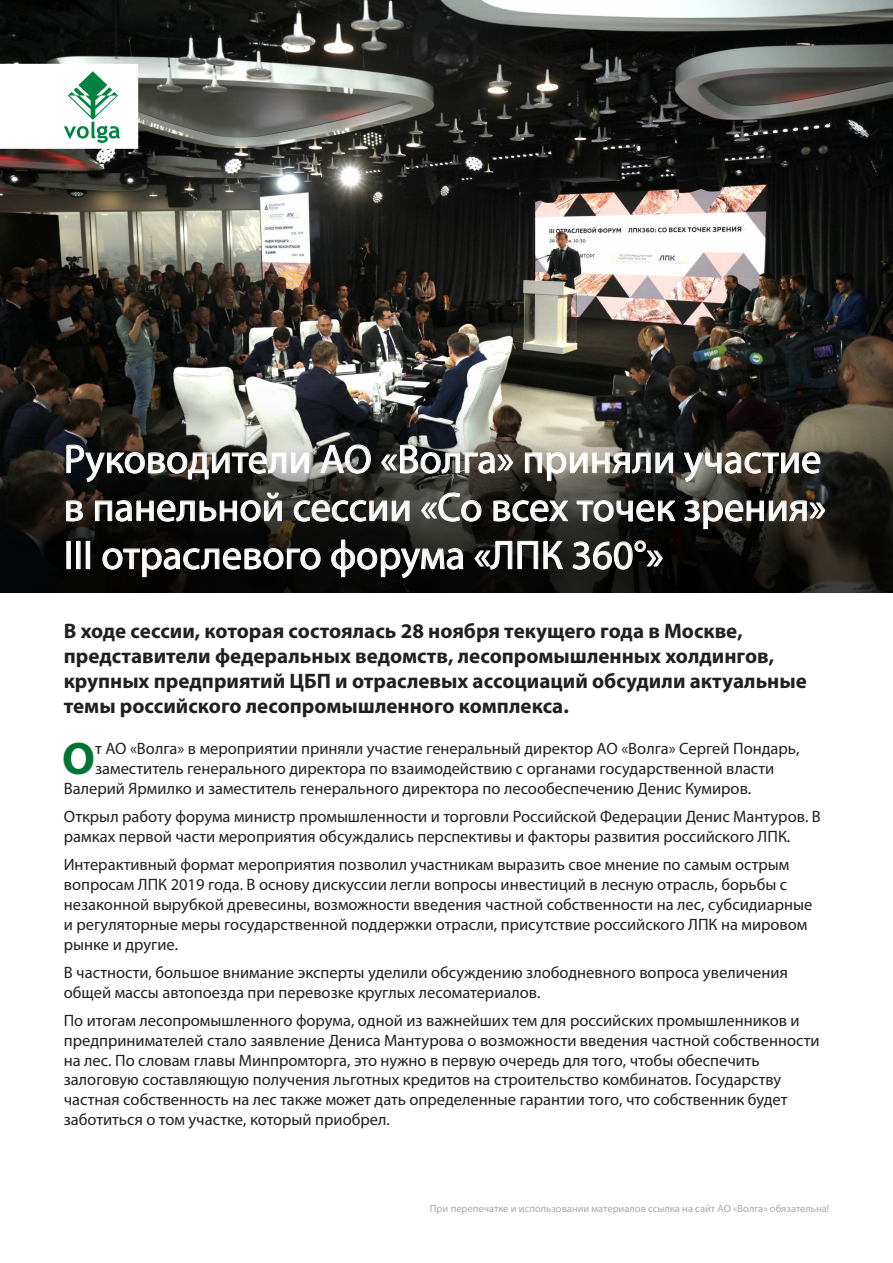
<style>
.page{position:relative;width:893px;height:1263px;background:#fff}
.page>*{position:absolute;margin:0;border:0;box-sizing:border-box;transform-origin:0 0}
.Текст{font:700 45.9px "Myriad Pro";color:#007437}
.Заголовок{font:40.5px/48px "Myriad Pro";color:#fff;text-align:justify}
.Лид{font:700 21px/25.2px "Myriad Pro";color:#231f20}
.Текст-2{font:16.5px/19.8px "Myriad Pro";color:#231f20}
.t1{font:10.5px "Myriad Pro";color:#a8a9ad}
</style>
<div class="page">
<img style="left:0;top:0;width:893px;height:376px">
<div style="left:1px;top:65px;width:136px;height:83px;background:#fff"></div>
<svg style="left:64px;top:71px;width:56px;height:72px"></svg>
<img style="left:0;top:376px;width:893px;height:216px">
<svg style="left:66px;top:444px;width:243px;height:38px;background:#565553"></svg>
<svg style="left:320px;top:444px;width:51px;height:30px;background:#575857"></svg>
<svg style="left:381px;top:444px;width:133px;height:30px;background:#62605c"></svg>
<svg style="left:525px;top:452px;width:148px;height:29px;background:#76756e"></svg>
<svg style="left:684px;top:452px;width:137px;height:30px;background:#5b5850"></svg>
<svg style="left:66px;top:500px;width:17px;height:22px"></svg>
<svg style="left:95px;top:492px;width:187px;height:30px;background:#3a3a37"></svg>
<svg style="left:294px;top:500px;width:116px;height:22px;background:#5b5b58"></svg>
<svg style="left:421px;top:492px;width:61px;height:30px;background:#5e5e59"></svg>
<svg style="left:493px;top:500px;width:75px;height:22px;background:#50504e"></svg>
<svg style="left:576px;top:500px;width:99px;height:22px;background:#51514e"></svg>
<svg style="left:684px;top:500px;width:142px;height:29px;background:#4d4944"></svg>
<svg style="left:102px;top:548px;width:219px;height:29px;background:#323230"></svg>
<svg style="left:331px;top:539px;width:133px;height:39px;background:#323332"></svg>
<svg style="left:474px;top:541px;width:89px;height:29px;background:#3c3c3b"></svg>
<svg style="left:572px;top:540px;width:91px;height:30px;background:#3f3f3d"></svg>
<p class="Заголовок" style="left:64px;top:434px;width:764px">Руководители АО «Волга» приняли участие в панельной сессии «Со всех точек зрения» III отраслевого форума «ЛПК 360°»</p>
<p class="Лид" style="left:64px;top:617px;width:745px">В ходе сессии, которая состоялась 28 ноября текущего года в Москве, представители федеральных ведомств, лесопромышленных холдингов, крупных предприятий ЦБП и отраслевых ассоциаций обсудили актуальные темы российского лесопромышленного комплекса.</p>
<p class="Текст" style="left:62px;top:729px;width:34px">О</p>
<p class="Текст-2" style="left:95px;top:739px;width:706px">т АО «Волга» в мероприятии приняли участие генеральный директор АО «Волга» Сергей Пондарь,</p>
<p class="Текст-2" style="left:95px;top:758px;width:681px">заместитель генерального директора по взаимодействию с органами государственной власти</p>
<p class="Текст-2" style="left:64px;top:778px;width:689px">Валерий Ярмилко и заместитель генерального директора по лесообеспечению Денис Кумиров.</p>
<p class="Текст-2" style="left:64px;top:806px;width:759px">Открыл работу форума министр промышленности и торговли Российской Федерации Денис Мантуров. В рамках первой части мероприятия обсуждались перспективы и факторы развития российского ЛПК.</p>
<p class="Текст-2" style="left:64px;top:855px;width:750px">Интерактивный формат мероприятия позволил участникам выразить свое мнение по самым острым вопросам ЛПК 2019 года. В основу дискуссии легли вопросы инвестиций в лесную отрасль, борьбы с незаконной вырубкой древесины, возможности введения частной собственности на лес, субсидиарные и регуляторные меры государственной поддержки отрасли, присутствие российского ЛПК на мировом рынке и другие.</p>
<p class="Текст-2" style="left:64px;top:962px;width:725px">В частности, большое внимание эксперты уделили обсуждению злободневного вопроса увеличения общей массы автопоезда при перевозке круглых лесоматериалов.</p>
<p class="Текст-2" style="left:64px;top:1010px;width:757px">По итогам лесопромышленного форума, одной из важнейших тем для российских промышленников и предпринимателей стало заявление Дениса Мантурова о возможности введения частной собственности на лес. По словам главы Минпромторга, это нужно в первую очередь для того, чтобы обеспечить залоговую составляющую получения льготных кредитов на строительство комбинатов. Государству частная собственность на лес также может дать определенные гарантии того, что собственник будет заботиться о том участке, который приобрел.</p>
<p class="t1" style="left:430px;top:1202px;width:401px">При перепечатке и использовании материалов ссылка на сайт АО «Волга» обязательна!</p>
</div>
